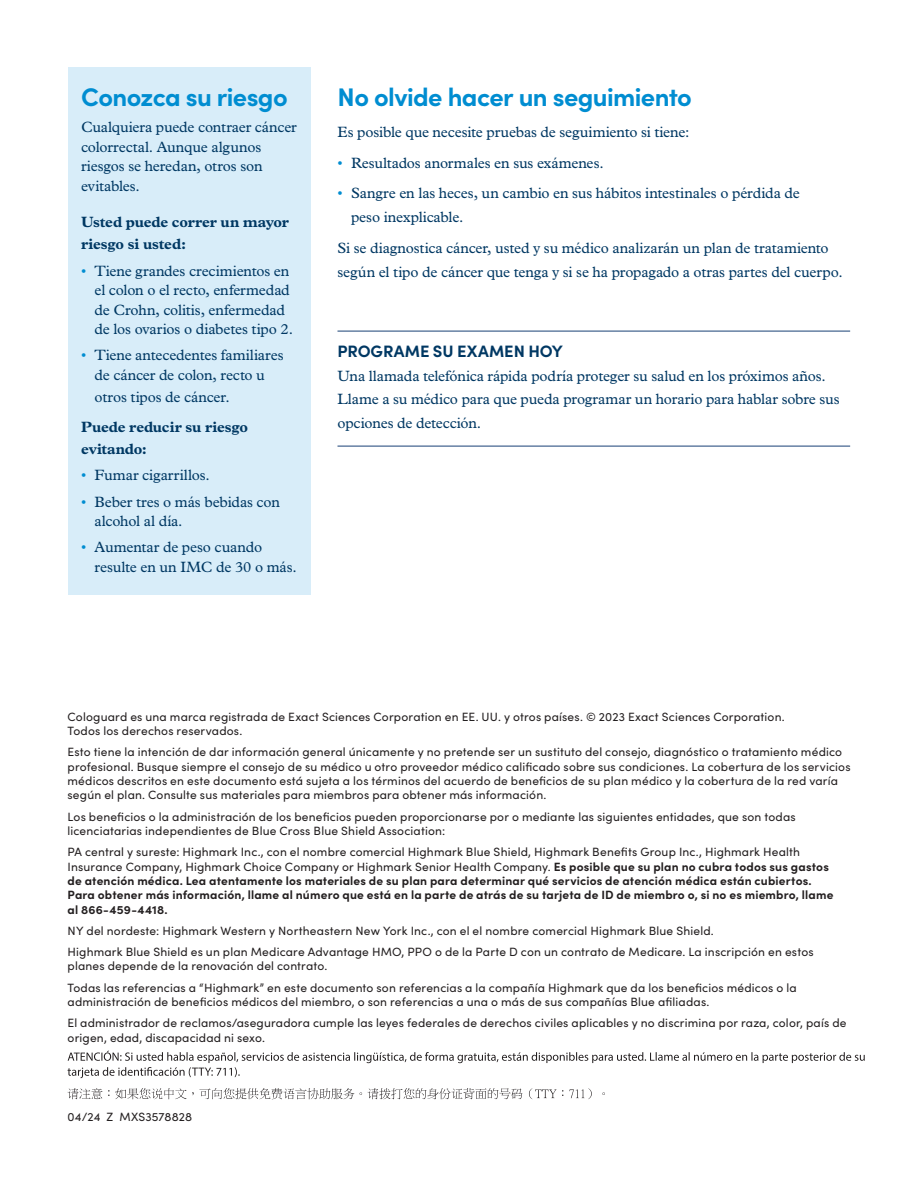
<style>
.page{position:relative;width:918px;height:1188px;background:#fff}
.page>*{position:absolute;margin:0;border:0;box-sizing:border-box;transform-origin:0 0}
.Subhead{font:700 25.5px "Sofia Pro";letter-spacing:-.025em;color:#008dd1}
.Body_Head{font:700 16.5px "Sofia Pro";letter-spacing:-.005em;color:#003863}
.Body{font:15px/19.5px "Plantin MT Pro";letter-spacing:-.01em;color:#003863}
.Body__before_bullet{font:700 15px/22.5px "Plantin MT Pro";letter-spacing:-.01em;color:#003863}
.Body__before_bullet-2{font:15px "Plantin MT Pro";letter-spacing:-.015em;color:#003863}
.Body_Copy{font:12px/14.4px "Sofia Pro";letter-spacing:.015em;color:#231f20}
.Body_Copy-2{font:700 12px/14.4px "Sofia Pro";letter-spacing:.015em;color:#231f20}
.s1{color:#008dd1}
.s2{font-weight:400}
</style>
<div class="page">
<hr style="left:338px;top:330px;width:512px;height:2px;background:#6580a3">
<hr style="left:338px;top:445px;width:512px;height:2px;background:#6580a3">
<div style="left:68px;top:68px;width:242px;height:527px;background:#d8edf9"></div>
<svg style="left:68px;top:1051px;width:797px;height:27px"></svg>
<svg style="left:68px;top:1088px;width:537px;height:11px"></svg>
<p class="Subhead" style="left:81px;top:78px;width:208px">Conozca su riesgo</p>
<p class="Body" style="left:81px;top:118px;width:217px">Cualquiera puede contraer cáncer colorrectal. Aunque algunos riesgos se heredan, otros son evitables.</p>
<p class="Body__before_bullet" style="left:81px;top:211px;width:210px">Usted puede correr un mayor riesgo si usted:</p>
<p class="Body" style="left:95px;top:261px;width:200px;text-indent:-14px"><span class="s1">•</span> Tiene grandes crecimientos en el colon o el recto, enfermedad de Crohn, colitis, enfermedad de los ovarios o diabetes tipo 2.</p>
<p class="Body" style="left:81px;top:346px;width:204px;text-align:center"><span class="s1">•</span> Tiene antecedentes familiares de cáncer de colon, recto u</p>
<p class="Body" style="left:95px;top:388px;width:137px">otros tipos de cáncer.</p>
<p class="Body__before_bullet" style="left:81px;top:415px;width:169px">Puede reducir su riesgo evitando:</p>
<p class="Body" style="left:81px;top:466px;width:130px"><span class="s1">•</span> Fumar cigarrillos.</p>
<p class="Body" style="left:95px;top:492px;width:187px;text-indent:-14px"><span class="s1">•</span> Beber tres o más bebidas con alcohol al día.</p>
<p class="Body" style="left:95px;top:538px;width:204px;text-indent:-14px"><span class="s1">•</span> Aumentar de peso cuando resulte en un IMC de 30 o más.</p>
<p class="Subhead" style="left:338px;top:78px;width:356px">No olvide hacer un seguimiento</p>
<p class="Body__before_bullet-2" style="left:338px;top:123px;width:354px">Es posible que necesite pruebas de seguimiento si tiene:</p>
<p class="Body" style="left:338px;top:153px;width:268px"><span class="s1">•</span> Resultados anormales en sus exámenes.</p>
<p class="Body" style="left:351px;top:181px;width:450px;line-height:24px;text-indent:-14px"><span class="s1">•</span> Sangre en las heces, un cambio en sus hábitos intestinales o pérdida de peso inexplicable.</p>
<p class="Body" style="left:338px;top:236px;width:507px;line-height:24px">Si se diagnostica cáncer, usted y su médico analizarán un plan de tratamiento según el tipo de cáncer que tenga y si se ha propagado a otras partes del cuerpo.</p>
<p class="Body_Head" style="left:338px;top:339px;width:227px">PROGRAME SU EXAMEN HOY</p>
<p class="Body" style="left:338px;top:365px;width:504px;line-height:22.5px">Una llamada telefónica rápida podría proteger su salud en los próximos años.<br>Llame a su médico para que pueda programar un horario para hablar sobre sus</p>
<p class="Body" style="left:338px;top:413px;width:145px">opciones de detección.</p>
<p class="Body_Copy" style="left:68px;top:709px;width:719px">Cologuard es una marca registrada de Exact Sciences Corporation en EE. UU. y otros países. © 2023 Exact Sciences Corporation.<br>Todos los derechos reservados.</p>
<p class="Body_Copy" style="left:68px;top:744px;width:785px">Esto tiene la intención de dar información general únicamente y no pretende ser un sustituto del consejo, diagnóstico o tratamiento médico profesional. Busque siempre el consejo de su médico u otro proveedor médico calificado sobre sus condiciones. La cobertura de los servicios médicos descritos en este documento está sujeta a los términos del acuerdo de beneficios de su plan médico y la cobertura de la red varía según el plan. Consulte sus materiales para miembros para obtener más información.</p>
<p class="Body_Copy" style="left:68px;top:809px;width:730px">Los beneficios o la administración de los beneficios pueden proporcionarse por o mediante las siguientes entidades, que son todas licenciatarias independientes de Blue Cross Blue Shield Association:</p>
<p class="Body_Copy-2" style="left:68px;top:844px;width:767px"><span class="s2">PA central y sureste: Highmark Inc., con el nombre comercial Highmark Blue Shield, Highmark Benefits Group Inc., Highmark Health Insurance Company, Highmark Choice Company or Highmark Senior Health Company.</span> Es posible que su plan no cubra todos sus gastos de atención médica. Lea atentamente los materiales de su plan para determinar qué servicios de atención médica están cubiertos.<br>Para obtener más información, llame al número que está en la parte de atrás de su tarjeta de ID de miembro o, si no es miembro, llame al 866-459-4418.</p>
<p class="Body_Copy" style="left:68px;top:923px;width:648px">NY del nordeste: Highmark Western y Northeastern New York Inc., con el el nombre comercial Highmark Blue Shield.</p>
<p class="Body_Copy" style="left:68px;top:944px;width:748px">Highmark Blue Shield es un plan Medicare Advantage HMO, PPO o de la Parte D con un contrato de Medicare. La inscripción en estos planes depende de la renovación del contrato.</p>
<p class="Body_Copy" style="left:68px;top:980px;width:731px">Todas las referencias a “Highmark” en este documento son referencias a la compañía Highmark que da los beneficios médicos o la administración de beneficios médicos del miembro, o son referencias a una o más de sus compañías Blue afiliadas.</p>
<p class="Body_Copy" style="left:68px;top:1015px;width:780px">El administrador de reclamos/aseguradora cumple las leyes federales de derechos civiles aplicables y no discrimina por raza, color, país de origen, edad, discapacidad ni sexo.</p>
<p class="Body_Copy" style="left:68px;top:1108px;width:126px">04/24 Z MXS3578828</p>
</div>
